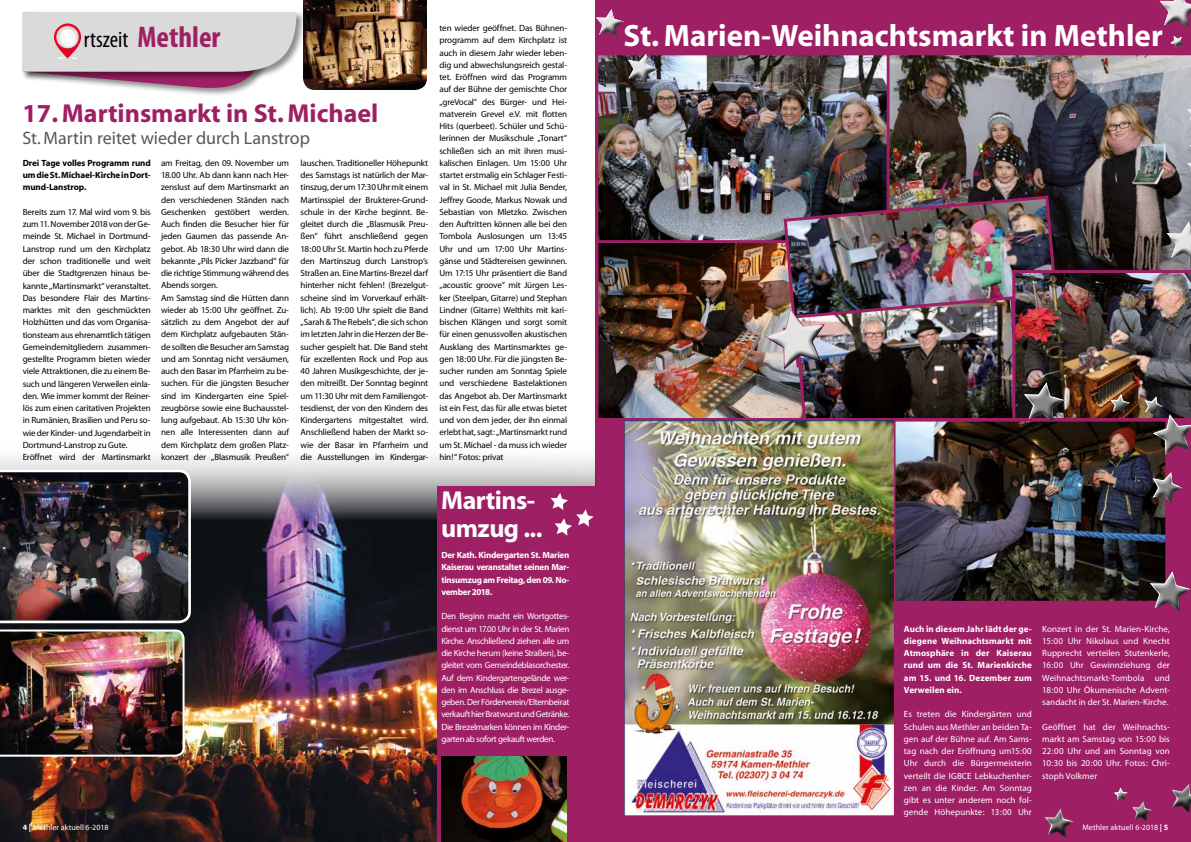
<style>
.page{position:relative;width:1191px;height:842px;background:#fff}
.page>*{position:absolute;margin:0;border:0;box-sizing:border-box;transform-origin:0 0}
.t1{font:700 31px "Myriad";color:#fff}
.t2{font:700 26px "Myriad";color:#9f1f65}
.t3{font:700 26px/28px "Myriad";letter-spacing:-.02em;color:#fff}
.t4{font:condensed 23.1px "Myriad Pro";color:#000}
.t5{font:18px "Myriad";color:#575756}
.t6{font:9px/12.2px "Myriad";letter-spacing:-.015em;color:#000}
.t7{font:9px/12.2px "Myriad";color:#fff;text-align:justify}
.t8{font:700 9px/12.2px "Myriad";letter-spacing:-.025em;color:#fff;text-align:justify}
.t9{font:700 9px/12.2px "Myriad";letter-spacing:-.01em;color:#000;text-align:justify}
.t10{font:8px "Myriad";letter-spacing:.005em;color:#fff}
.s1{font-family:"Optima";font-weight:500;font-stretch:normal}
.s2{font-weight:700;font-size:30px;color:#9f1f65}
.s3{font-weight:700}
</style>
<div class="page">
<div style="left:595px;top:0;width:596px;height:842px;background:#9f1f65"></div>
<img style="left:599px;top:372px;width:165px;height:45px">
<div style="left:21px;top:11px;width:255px;height:86px;background:#000;opacity:.45"></div>
<div style="left:21px;top:11px;width:285px;height:70px;background:#000;opacity:.45"></div>
<svg style="left:23px;top:12px;width:273px;height:79px;background:#d0c5cb"></svg>
<div style="left:56px;top:25px;width:25px;height:22px;background:#dadada"></div>
<div style="left:56px;top:27px;width:25px;height:23px;background:#000;opacity:.75"></div>
<div style="left:56px;top:25px;width:24px;height:22px;background:#fff;opacity:.75"></div>
<div style="left:56px;top:28px;width:24px;height:21px;background:#000;opacity:.75"></div>
<img style="left:0;top:457px;width:595px;height:385px">
<img style="left:0;top:470px;width:191px;height:153px">
<img style="left:0;top:629px;width:184px;height:128px">
<img style="left:303px;top:0;width:124px;height:90px">
<div style="left:437px;top:486px;width:158px;height:356px;background:#9f1f65"></div>
<img style="left:441px;top:756px;width:126px;height:86px">
<img style="left:896px;top:457px;width:124px;height:143px">
<div style="left:593px;top:0;width:598px;height:372px;background:#000;opacity:.75"></div>
<svg style="left:1044px;top:808px;width:30px;height:30px"></svg>
<svg style="left:1172px;top:802px;width:19px;height:11px"></svg>
<svg style="left:550px;top:493px;width:43px;height:43px"></svg>
<img style="left:624px;top:421px;width:269px;height:394px">
<img style="left:764px;top:270px;width:427px;height:187px">
<svg style="left:1132px;top:802px;width:20px;height:20px"></svg>
<div style="left:1020px;top:379px;width:171px;height:423px;background:#000;opacity:.75"></div>
<h3 class="t4" style="left:58px;top:25px;width:164px"><span class="s1">O</span> rtszeit <span class="s2">Methler</span></h3>
<h2 class="t2" style="left:23px;top:99px;width:357px">17. Martinsmarkt in St. Michael</h2>
<h3 class="t5" style="left:23px;top:129px;width:289px">St. Martin reitet wieder durch Lanstrop</h3>
<p class="t9" style="left:23px;top:157px;width:129px">Drei Tage volles Programm rund um die St. Michael-Kirche in Dort&shy;mund-Lanstrop.</p>
<p class="t6" style="left:23px;top:206px;width:129px">Bereits zum 17. Mal wird vom 9. bis zum 11. November 2018 von der Ge&shy;meinde St. Michael in Dortmund-Lanstrop rund um den Kirchplatz der schon traditionelle und weit über die Stadtgrenzen hinaus be&shy;kannte „Martinsmarkt“ veranstaltet.<br>Das besondere Flair des Martins&shy;marktes mit den geschmückten Holzhütten und das vom Organisa&shy;tionsteam aus ehrenamtlich tätigen Gemeindemitgliedern zusammen&shy;gestellte Programm bieten wieder viele Attraktionen, die zu einem Be&shy;such und längeren Verweilen einla&shy;den. Wie immer kommt der Reiner&shy;lös zum einen caritativen Projekten in Rumänien, Brasilien und Peru so&shy;wie der Kinder- und Jugendarbeit in Dortmund-Lanstrop zu Gute.<br>Eröffnet wird der Martinsmarkt</p>
<p class="t6" style="left:161px;top:157px;width:129px">am Freitag, den 09. November um<br>18.00 Uhr. Ab dann kann nach Her&shy;zenslust auf dem Martinsmarkt an den verschiedenen Ständen nach<br>Geschenken gestöbert werden.<br>Auch finden die Besucher hier für jeden Gaumen das passende An&shy;gebot. Ab 18:30 Uhr wird dann die bekannte „Pils Picker Jazzband“ für die richtige Stimmung während des<br>Abends sorgen.<br>Am Samstag sind die Hütten dann wieder ab 15:00 Uhr geöffnet. Zu&shy;sätzlich zu dem Angebot der auf dem Kirchplatz aufgebauten Stän&shy;de sollten die Besucher am Samstag und am Sonntag nicht versäumen, auch den Basar im Pfarrheim zu be&shy;suchen. Für die jüngsten Besucher sind im Kindergarten eine Spiel&shy;zeugbörse sowie eine Buchausstel&shy;lung aufgebaut. Ab 15:30 Uhr kön&shy;nen alle Interessenten dann auf dem Kirchplatz dem großen Platz&shy;konzert der „Blasmusik Preußen“</p>
<p class="t6" style="left:300px;top:157px;width:129px;text-align:justify">lauschen. Traditioneller Höhepunkt des Samstags ist natürlich der Mar&shy;tinszug, der um 17:30 Uhr mit einem Martinsspiel der Brukterer-Grund&shy;schule in der Kirche beginnt. Be&shy;gleitet durch die „Blasmusik Preu&shy;ßen“ führt anschließend gegen 18:00 Uhr St. Martin hoch zu Pferde den Martinszug durch Lanstrop‘s Straßen an. Eine Martins-Brezel darf hinterher nicht fehlen! (Brezelgut&shy;scheine sind im Vorverkauf erhält&shy;lich). Ab 19:00 Uhr spielt die Band „Sarah &amp; The Rebels“, die sich schon im letzten Jahr in die Herzen der Be&shy;sucher gespielt hat. Die Band steht für exzellenten Rock und Pop aus 40 Jahren Musikgeschichte, der je&shy;den mitreißt. Der Sonntag beginnt um 11:30 Uhr mit dem Familiengot&shy;tesdienst, der von den Kindern des Kindergartens mitgestaltet wird.<br>Anschließend haben der Markt so&shy;wie der Basar im Pfarrheim und die Ausstellungen im Kindergar-</p>
<p class="t6" style="left:439px;top:22px;width:129px;text-align:justify">ten wieder geöffnet. Das Bühnen&shy;programm auf dem Kirchplatz ist auch in diesem Jahr wieder leben&shy;dig und abwechslungsreich gestal&shy;tet. Eröffnen wird das Programm auf der Bühne der gemischte Chor „greVocal“ des Bürger- und Hei&shy;matverein Grevel e.V. mit flotten Hits (querbeet). Schüler und Schü&shy;lerinnen der Musikschule „Tonart“ schließen sich an mit ihren musi&shy;kalischen Einlagen. Um 15:00 Uhr startet erstmalig ein Schlager Festi&shy;val in St. Michael mit Julia Bender, Jeffrey Goode, Markus Nowak und Sebastian von Mletzko. Zwischen den Auftritten können alle bei den Tombola Auslosungen um 13:45<br>Uhr und um 17:00 Uhr Martins&shy;gänse und Städtereisen gewinnen.<br>Um 17:15 Uhr präsentiert die Band „acoustic groove“ mit Jürgen Les&shy;ker (Steelpan, Gitarre) und Stephan Lindner (Gitarre) Welthits mit kari&shy;bischen Klängen und sorgt somit für einen genussvollen akustischen Ausklang des Martinsmarktes ge&shy;gen 18:00 Uhr. Für die jüngsten Be&shy;sucher runden am Sonntag Spiele und verschiedene Bastelaktionen das Angebot ab. Der Martinsmarkt ist ein Fest, das für alle etwas bietet und von dem jeder, der ihn einmal erlebt hat, sagt: „Martinsmarkt rund um St. Michael - da muss ich wieder hin!“ Fotos: privat</p>
<h2 class="t3" style="left:441px;top:487px;width:103px">Martins&shy;umzug ...</h2>
<p class="t8" style="left:441px;top:549px;width:129px">Der Kath. Kindergarten St. Marien Kaiserau veranstaltet seinen Mar&shy;tinsumzug am Freitag, den 09. No&shy;vember 2018.</p>
<p class="t7" style="left:441px;top:611px;width:129px">Den Beginn macht ein Wortgottes&shy;dienst um 17.00 Uhr in der St. Marien Kirche. Anschließend ziehen alle um die Kirche herum (keine Straßen), be&shy;gleitet vom Gemeindeblasorchester.<br>Auf dem Kindergartengelände wer&shy;den im Anschluss die Brezel ausge&shy;geben. Der Förderverein/Elternbeirat verkauft hier Bratwurst und Getränke.<br>Die Brezelmarken können im Kinder&shy;garten ab sofort gekauft werden.</p>
<h1 class="t1" style="left:623px;top:20px;width:541px">St. Marien-Weihnachtsmarkt in Methler</h1>
<p class="t8" style="left:904px;top:623px;width:129px">Auch in diesem Jahr lädt der ge&shy;diegene Weihnachtsmarkt mit Atmosphäre in der Kaiserau rund um die St. Marienkirche am 15. und 16. Dezember zum Verweilen ein.</p>
<p class="t7" style="left:904px;top:709px;width:129px">Es treten die Kindergärten und Schulen aus Methler an beiden Ta&shy;gen auf der Bühne auf. Am Sams&shy;tag nach der Eröffnung um15:00<br>Uhr durch die Bürgermeisterin verteilt die IGBCE Lebkuchenher&shy;zen an die Kinder. Am Sonntag gibt es unter anderem noch fol&shy;gende Höhepunkte: 13:00 Uhr</p>
<p class="t7" style="left:1042px;top:623px;width:129px">Konzert in der St. Marien-Kirche, 15:00 Uhr Nikolaus und Knecht Rupprecht verteilen Stutenkerle, 16:00 Uhr Gewinnziehung der Weihnachtsmarkt-Tombola und 18:00 Uhr Ökumenische Advent&shy;sandacht in der St. Marien-Kirche.</p>
<p class="t7" style="left:1042px;top:721px;width:129px">Geöffnet hat der Weihnachts&shy;markt am Samstag von 15:00 bis 22:00 Uhr und am Sonntag von 10:30 bis 20:00 Uhr. Fotos: Chri&shy;stoph Volkmer</p>
<p class="t10" style="left:23px;top:824px;width:87px"><span class="s3">4 |</span> Methler aktuell 6-2018</p>
<p class="t10" style="left:1082px;top:824px;width:87px">Methler aktuell 6-2018 <span class="s3">| 5</span></p>
</div>
